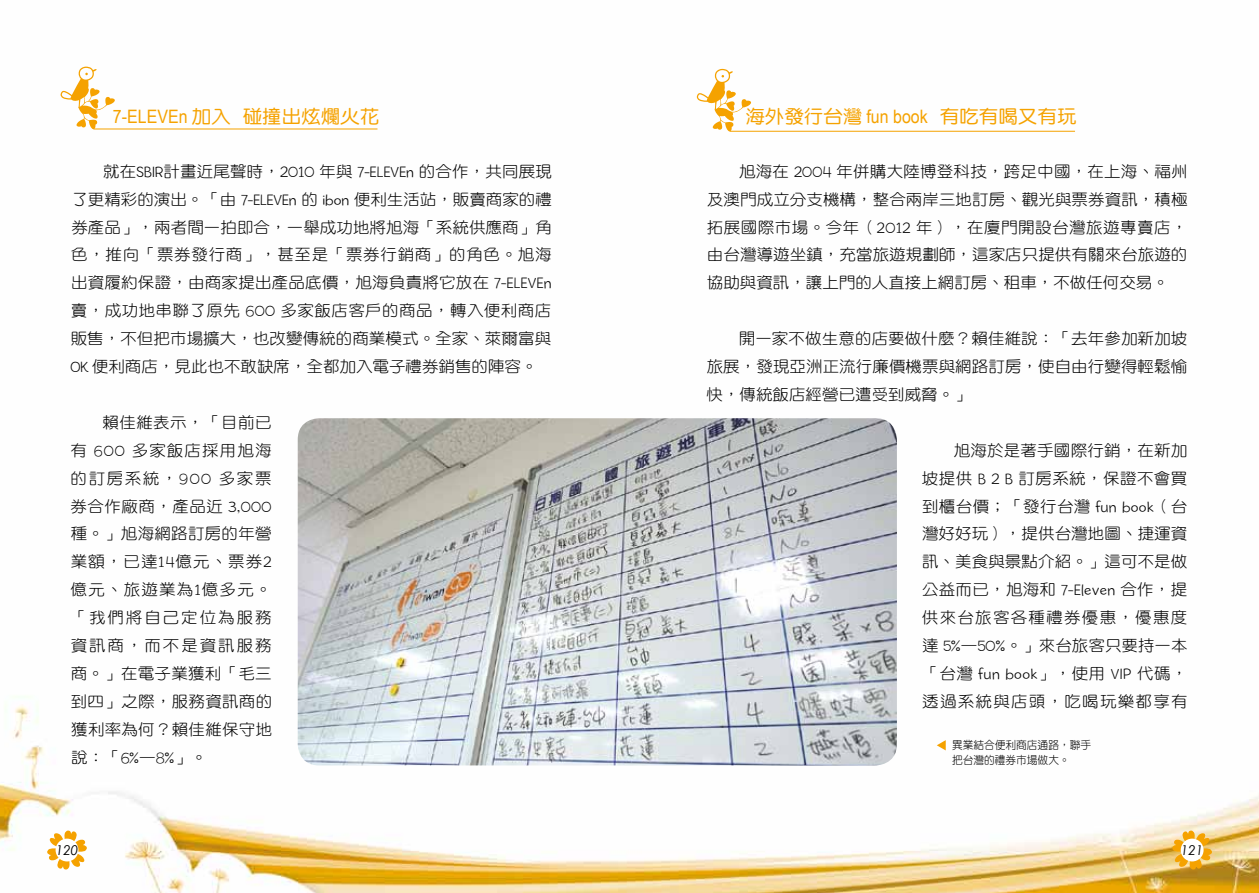
<style>
.page{position:relative;width:1259px;height:893px;background:#fff}
.page>*{position:absolute;margin:0;border:0;box-sizing:border-box;transform-origin:0 0}
.t1{font:18.6px "DF Yuan Std W5";color:#f5a200;scale:1.05 1}
.t2{font:15.6px/27.9px "DF Yuan Std W3";letter-spacing:.005em;color:#000;text-align:justify;scale:1.05 1}
.t3{font:italic 13.5px "Century Gothic";color:#000}
.t4{font:11.25px/15px "DF Yuan Std W3";color:#000;scale:.95 1}
.s1{font-family:"Arial Narrow"}
.s2{font-family:"Billy";font-weight:300}
</style>
<div class="page">
<img style="left:0;top:66px;width:1259px;height:827px">
<img style="left:298px;top:418px;width:599px;height:347px">
<svg style="left:936px;top:740px;width:9px;height:10px"></svg>
<svg style="left:697px;top:69px;width:54px;height:63px"></svg>
<hr style="left:730px;top:131px;width:345px;height:1px;background:#f5a200">
<svg style="left:61px;top:67px;width:54px;height:62px"></svg>
<hr style="left:94px;top:129px;width:283px;height:1px;background:#f5a200">
<svg style="left:47px;top:830px;width:40px;height:40px"></svg>
<div style="left:56px;top:839px;width:22px;height:22px;background:#fff;border-radius:50%"></div>
<svg style="left:1172px;top:830px;width:40px;height:40px"></svg>
<div style="left:1180px;top:839px;width:23px;height:22px;background:#fff;border-radius:50%"></div>
<p class="t1" style="left:113px;top:107px;width:255px"><span class="s1">7-ELEVEn</span> 加入 碰撞出炫爛火花</p>
<p class="t2" style="left:71px;top:157px;width:460px;text-indent:33px">就在<span class="s2">SBIR</span>計畫近尾聲時，<span class="s2">2010</span> 年與 <span class="s2">7-ELEVEn</span> 的合作，共同展現了更精彩的演出。「由 <span class="s2">7-ELEVEn</span> 的 <span class="s2">ibon</span> 便利生活站，販賣商家的禮券產品」，兩者間一拍即合，一舉成功地將旭海「系統供應商」角色，推向「票券發行商」，甚至是「票券行銷商」的角色。旭海出資履約保證，由商家提出產品底價，旭海負責將它放在 <span class="s2">7-ELEVEn</span>賣，成功地串聯了原先 <span class="s2">600</span> 多家飯店客戶的商品，轉入便利商店販售，不但把市場擴大，也改變傳統的商業模式。全家、萊爾富與<span class="s2">OK</span> 便利商店，見此也不敢缺席，全都加入電子禮券銷售的陣容。</p>
<p class="t2" style="left:71px;top:408px;width:193px;text-indent:32px">賴佳維表示，「目前已有 <span class="s2">600</span> 多家飯店採用旭海的訂房系統，<span class="s2">900</span> 多家票券合作廠商，產品近 <span class="s2">3,000</span>種。」旭海網路訂房的年營業額，已達<span class="s2">14</span>億元、票券<span class="s2">2</span>億元、旅遊業為<span class="s2">1</span>億多元。「我們將自己定位為服務資訊商，而不是資訊服務商。」在電子業獲利「毛三到四」之際，服務資訊商的獲利率為何？賴佳維保守地說：「<span class="s2">6%</span>—<span class="s2">8%</span>」。</p>
<p class="t1" style="left:745px;top:107px;width:317px">海外發行台灣 <span class="s1">fun book</span> 有吃有喝又有玩</p>
<p class="t2" style="left:707px;top:157px;width:459px;text-indent:32px">旭海在 <span class="s2">2004</span> 年併購大陸博登科技，跨足中國，在上海、福州及澳門成立分支機構，整合兩岸三地訂房、觀光與票券資訊，積極拓展國際市場。今年（<span class="s2">2012</span> 年），在廈門開設台灣旅遊專賣店，由台灣導遊坐鎮，充當旅遊規劃師，這家店只提供有關來台旅遊的協助與資訊，讓上門的人直接上網訂房、租車，不做任何交易。</p>
<p class="t2" style="left:706px;top:324px;width:459px;text-indent:32px">開一家不做生意的店要做什麼？賴佳維說：「去年參加新加坡旅展，發現亞洲正流行廉價機票與網路訂房，使自由行變得輕鬆愉快，傳統飯店經營已遭受到威脅。」</p>
<p class="t2" style="left:922px;top:436px;width:255px;text-indent:32px">旭海於是著手國際行銷，在新加坡提供 <span class="s2">B 2 B</span> 訂房系統，保證不會買到櫃台價；「發行台灣 <span class="s2">fun book</span>（台灣好好玩），提供台灣地圖、捷運資訊、美食與景點介紹。」這可不是做公益而已，旭海和 <span class="s2">7-Eleven</span> 合作，提供來台旅客各種禮券優惠，優惠度達 <span class="s2">5%</span>—<span class="s2">50%</span>。」來台旅客只要持一本「台灣 <span class="s2">fun book</span>」，使用 <span class="s2">VIP</span> 代碼，透過系統與店頭，吃喝玩樂都享有</p>
<p class="t4" style="left:952px;top:737px;width:148px">異業結合便利商店通路，聯手把台灣的禮券市場做大。</p>
<p class="t3" style="left:56px;top:841px;width:24px">120</p>
<p class="t3" style="left:1181px;top:841px;width:24px">121</p>
</div>
